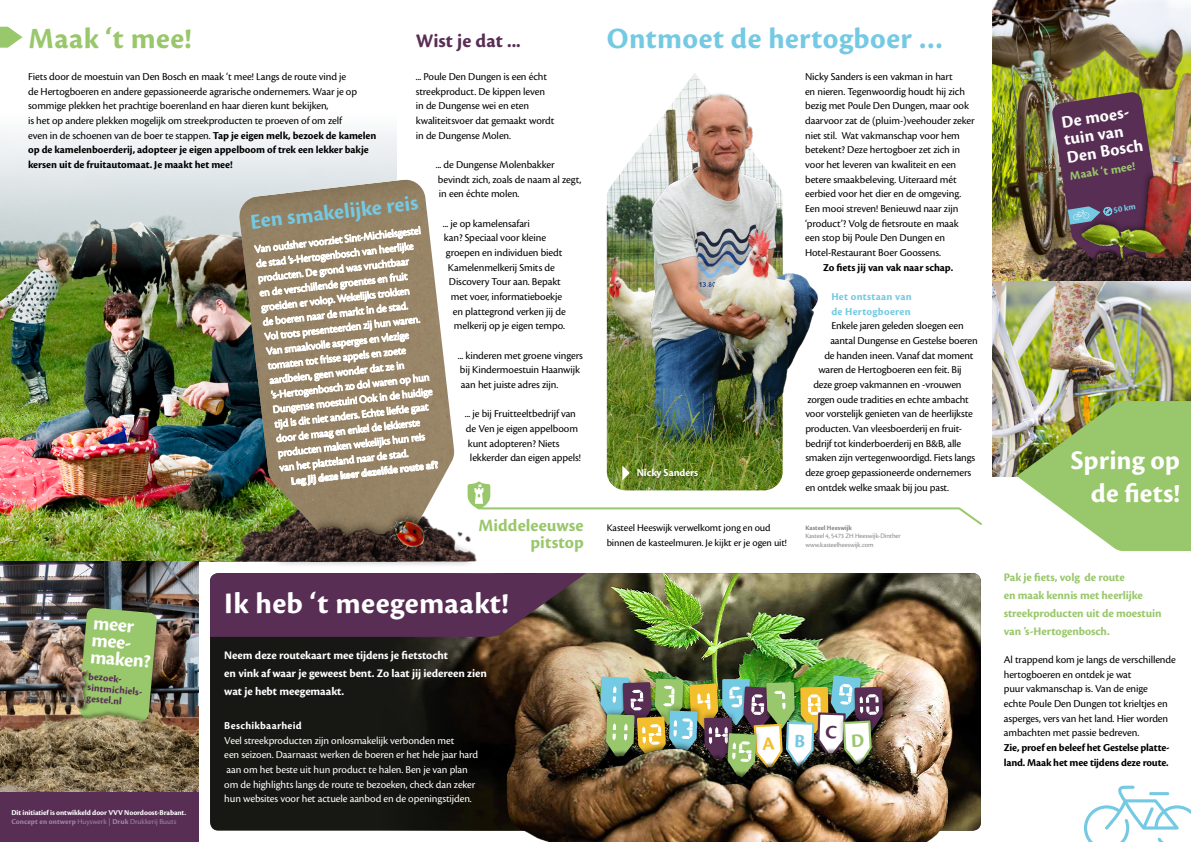
<style>
.page{position:relative;width:1191px;height:842px;background:#fff}
.page>*{position:absolute;margin:0;border:0;box-sizing:border-box;transform-origin:0 0}
.t1{font:700 31px "Cronos Pro";letter-spacing:.01em;color:#fff}
.t2{font:700 30.5px "Cronos Pro";letter-spacing:.015em;color:#74c9e3}
.t3{font:700 30.5px "Cronos Pro";letter-spacing:.02em;color:#99c76b}
.t4{font:700 28px/33px "Cronos Pro";letter-spacing:.005em;color:#fff;text-align:right}
.t5{font:700 22.2px "Cronos Pro";color:#74c9e3}
.t6{font:700 20.1px/17px "Cronos Pro";color:#fff}
.t7{font:700 20px "Cronos Pro";color:#582e54}
.t8{font:700 18px/17px "Cronos Pro";letter-spacing:.005em;color:#99c76b;text-align:right}
.t9{font:700 17.8px/17.5px "Cronos Pro";color:#fff}
.t10{font:700 12.6px "Cronos Pro";color:#99c76b}
.t11{font:700 12px/18px "Cronos Pro";letter-spacing:-.005em;color:#fff}
.t12{font:700 12px/18px "Cronos Pro";letter-spacing:-.01em;color:#99c76b}
.t13{font:11px/14.7px "Cronos Pro";letter-spacing:-.01em;color:#000}
.t14{font:11px/14.7px "Cronos Pro";letter-spacing:-.01em;color:#fff}
.t15{font:700 11px/14.7px "Cronos Pro";letter-spacing:-.015em;color:#000}
.t16{font:700 11px "Cronos Pro";letter-spacing:.02em;color:#fff}
.t17{font:700 11px/14.7px "Cronos Pro";letter-spacing:.025em;color:#74c9e3}
.t18{font:700 11px "Cronos Pro";letter-spacing:-.005em;color:#fff}
.t19{font:10.5px/14.7px "Cronos Pro";letter-spacing:-.01em;color:#000}
.t20{font:700 10.5px/11px "Cronos Pro";color:#582e54}
.t21{font:700 9px "Cronos Pro";color:#74c9e3}
.t22{font:700 7.8px/9px "Cronos Pro";letter-spacing:-.01em;color:#fff}
.t23{font:7px/8.3px "Cronos Pro";letter-spacing:-.01em;color:#878787}
.t24{font:700 7px "Cronos Pro";letter-spacing:-.005em;color:#878787}
.s1{font-weight:700}
.s2{color:#9f88a1}
.s3{font-weight:400;color:#9f88a1}
</style>
<div class="page">
<img style="left:883px;top:573px;width:98px;height:172px">
<div style="left:851px;top:687px;width:34px;height:52px;background:#000;opacity:.5"></div>
<img style="left:883px;top:703px;width:21px;height:42px">
<img style="left:883px;top:745px;width:98px;height:97px">
<img style="left:0;top:130px;width:397px;height:431px">
<img style="left:992px;top:7px;width:199px;height:469px">
<svg style="left:1016px;top:401px;width:175px;height:150px"></svg>
<svg style="left:0;top:27px;width:22px;height:21px"></svg>
<img style="left:607px;top:450px;width:175px;height:15px">
<img style="left:606px;top:73px;width:212px;height:377px">
<svg style="left:1084px;top:785px;width:107px;height:57px"></svg>
<img style="left:216px;top:477px;width:40px;height:84px">
<img style="left:238px;top:180px;width:216px;height:374px">
<svg style="left:254px;top:226px;width:184px;height:260px"></svg>
<div style="left:270px;top:512px;width:207px;height:56px;background:#000;opacity:.5"></div>
<img style="left:256px;top:512px;width:221px;height:49px">
<div style="left:385px;top:504px;width:48px;height:47px;background:#000;opacity:.5"></div>
<img style="left:386px;top:512px;width:49px;height:38px">
<img style="left:992px;top:0;width:192px;height:281px">
<img style="left:1001px;top:91px;width:132px;height:183px">
<img style="left:1133px;top:57px;width:58px;height:183px">
<img style="left:1051px;top:240px;width:140px;height:41px">
<div style="left:1136px;top:169px;width:48px;height:93px;background:#000;opacity:.35"></div>
<img style="left:1142px;top:174px;width:40px;height:84px">
<div style="left:1076px;top:216px;width:96px;height:45px;background:#000;opacity:.35"></div>
<img style="left:1080px;top:223px;width:87px;height:41px">
<img style="left:0;top:561px;width:198px;height:232px">
<img style="left:79px;top:608px;width:85px;height:99px">
<div style="left:0;top:793px;width:198px;height:49px;background:#582e54"></div>
<svg style="left:467px;top:465px;width:515px;height:62px"></svg>
<div style="left:64px;top:670px;width:27px;height:42px;background:#000;opacity:.35"></div>
<img style="left:61px;top:670px;width:27px;height:37px">
<div style="left:44px;top:707px;width:134px;height:64px;background:#000;opacity:.35"></div>
<img style="left:38px;top:710px;width:149px;height:75px">
<img style="left:210px;top:573px;width:673px;height:269px">
<h2 class="t3" style="left:28px;top:21px;width:165px">Maak ‘t mee!</h2>
<h2 class="t2" style="left:607px;top:21px;width:338px">Ontmoet de hertogboer …</h2>
<h3 class="t7" style="left:416px;top:29px;width:106px">Wist je dat ...</h3>
<p class="t13" style="left:416px;top:69px;width:140px">... Poule Den Dungen is een écht streekproduct. De kippen leven in de Dungense wei en eten kwaliteitsvoer dat gemaakt wordt in de Dungense Molen.</p>
<p class="t13" style="left:436px;top:157px;width:147px">... de Dungense Molenbakker bevindt zich, zoals de naam al zegt, in een échte molen.</p>
<p class="t13" style="left:443px;top:216px;width:88px">... je op kamelensafari</p>
<p class="t13" style="left:444px;top:231px;width:104px">kan? Speciaal voor kleine</p>
<p class="t13" style="left:446px;top:245px;width:118px">groepen en individuen biedt</p>
<p class="t13" style="left:448px;top:260px;width:108px">Kamelenmelkerij Smits de</p>
<p class="t13" style="left:449px;top:275px;width:113px">Discovery Tour aan. Bepakt</p>
<p class="t13" style="left:451px;top:289px;width:113px">met voer, informatieboekje</p>
<p class="t13" style="left:453px;top:304px;width:114px">en plattegrond verken jij de</p>
<p class="t13" style="left:454px;top:319px;width:113px">melkerij op je eigen tempo.</p>
<p class="t13" style="left:458px;top:348px;width:126px">... kinderen met groene vingers bij Kindermoestuin Haanwijk aan het juiste adres zijn.</p>
<p class="t13" style="left:465px;top:407px;width:113px">... je bij Fruitteeltbedrijf van</p>
<p class="t13" style="left:466px;top:421px;width:114px">de Ven je eigen appelboom</p>
<p class="t13" style="left:468px;top:436px;width:93px">kunt adopteren? Niets</p>
<p class="t13" style="left:470px;top:451px;width:112px">lekkerder dan eigen appels!</p>
<p class="t13" style="left:28px;top:69px;width:350px">Fiets door de moestuin van Den Bosch en maak ‘t mee! Langs de route vind je<br>de Hertogboeren en andere gepassioneerde agrarische ondernemers. Waar je op sommige plekken het prachtige boerenland en haar dieren kunt bekijken,<br>is het op andere plekken mogelijk om streekproducten te proeven of om zelf<br>even in de schoenen van de boer te stappen. <span class="s1">Tap je eigen melk, bezoek de kamelen op de kamelenboerderij, adopteer je eigen appelboom of trek een lekker bakje kersen uit de fruitautomaat. Je maakt het mee!</span></p>
<p class="t13" style="left:805px;top:69px;width:171px">Nicky Sanders is een vakman in hart<br>en nieren. Tegenwoordig houdt hij zich bezig met Poule Den Dungen, maar ook daarvoor zat de (pluim-)veehouder zeker niet stil. Wat vakmanschap voor hem betekent? Deze hertogboer zet zich in voor het leveren van kwaliteit en een betere smaakbeleving. Uiteraard mét eerbied voor het dier en de omgeving.<br>Een mooi streven! Benieuwd naar zijn ‘product’? Volg de fietsroute en maak een stop bij Poule Den Dungen en Hotel-Restaurant Boer Goossens.</p>
<p class="t15" style="left:823px;top:260px;width:132px">Zo fiets jij van vak naar schap.</p>
<h3 class="t5" style="left:249px;top:208px;width:170px;rotate:-6deg">Een smakelijke reis</h3>
<p class="t17" style="left:831px;top:289px;width:82px">Het ontstaan van de Hertogboeren</p>
<p class="t13" style="left:831px;top:319px;width:134px">Enkele jaren geleden sloegen een</p>
<p class="t13" style="left:830px;top:333px;width:149px">aantal Dungense en Gestelse boeren</p>
<p class="t13" style="left:824px;top:348px;width:151px">de handen ineen. Vanaf dat moment</p>
<p class="t13" style="left:818px;top:363px;width:145px">waren de Hertogboeren een feit. Bij</p>
<p class="t13" style="left:813px;top:377px;width:150px">deze groep vakmannen en -vrouwen</p>
<p class="t13" style="left:807px;top:392px;width:163px">zorgen oude tradities en echte ambacht</p>
<p class="t13" style="left:805px;top:407px;width:169px">voor vorstelijk genieten van de heerlijkste</p>
<p class="t13" style="left:805px;top:421px;width:158px">producten. Van vleesboerderij en fruit-</p>
<p class="t13" style="left:805px;top:436px;width:157px">bedrijf tot kinderboerderij en B&amp;B, alle</p>
<p class="t13" style="left:805px;top:451px;width:171px">smaken zijn vertegenwoordigd. Fiets langs</p>
<p class="t13" style="left:805px;top:465px;width:167px">deze groep gepassioneerde ondernemers</p>
<p class="t13" style="left:805px;top:480px;width:145px">en ontdek welke smaak bij jou past.</p>
<p class="t16" style="left:290px;top:474px;width:150px;rotate:-6deg">Leg jij deze keer dezelfde route af?</p>
<p class="t18" style="left:637px;top:466px;width:63px">Nicky Sanders</p>
<h3 class="t6" style="left:94px;top:614px;width:62px;rotate:5deg">meer mee&shy;maken?</h3>
<p class="t20" style="left:89px;top:671px;width:59px;rotate:5deg">bezoek-- sintmichiels&shy;gestel.nl</p>
<p class="t22" style="left:11px;top:808px;width:176px">Dit initiatief is ontwikkeld door VVV Noordoost-Brabant.<br><span class="s2">Concept en ontwerp</span> <span class="s3">Huyswerk |</span> <span class="s2">Druk</span> <span class="s3">Drukkerij Buuts</span></p>
<h3 class="t8" style="left:478px;top:517px;width:107px">Middeleeuwse pitstop</h3>
<h1 class="t1" style="left:224px;top:585px;width:286px">Ik heb ‘t meegemaakt!</h1>
<p class="t11" style="left:224px;top:647px;width:264px">Neem deze routekaart mee tijdens je fietstocht<br>en vink af waar je geweest bent. Zo laat jij iedereen zien wat je hebt meegemaakt.</p>
<p class="t16" style="left:224px;top:719px;width:79px">Beschikbaarheid</p>
<p class="t14" style="left:224px;top:733px;width:255px">Veel streekproducten zijn onlosmakelijk verbonden met<br>een seizoen. Daarnaast werken de boeren er het hele jaar hard aan om het beste uit hun product te halen. Ben je van plan om de highlights langs de route te bezoeken, check dan zeker hun websites voor het actuele aanbod en de openingstijden.</p>
<p class="t19" style="left:606px;top:520px;width:182px">Kasteel Heeswijk verwelkomt jong en oud binnen de kasteelmuren. Je kijkt er je ogen uit!</p>
<p class="t24" style="left:805px;top:524px;width:48px">Kasteel Heeswijk</p>
<p class="t23" style="left:805px;top:532px;width:97px">Kasteel 4, 5473 ZH Heeswijk-Dinther www.kasteelheeswijk.com</p>
<h3 class="t9" style="left:1060px;top:114px;width:78px;rotate:-9deg">De moes&shy;tuin van<br>Den Bosch</h3>
<p class="t10" style="left:1068px;top:169px;width:68px;rotate:-9deg">Maak ‘t mee!</p>
<p class="t21" style="left:1112px;top:205px;width:24px;rotate:-9deg">50 km</p>
<h3 class="t4" style="left:1070px;top:444px;width:111px">Spring op de fiets!</h3>
<p class="t12" style="left:1003px;top:568px;width:159px">Pak je fiets, volg de route<br>en maak kennis met heerlijke streekproducten uit de moestuin van ’s-Hertogenbosch.</p>
<p class="t13" style="left:1003px;top:652px;width:174px">Al trappend kom je langs de verschillende hertogboeren en ontdek je wat<br>puur vakmanschap is. Van de enige<br>echte Poule Den Dungen tot krieltjes en asperges, vers van het land. Hier worden ambachten met passie bedreven.</p>
<p class="t15" style="left:1003px;top:740px;width:167px">Zie, proef en beleef het Gestelse platte&shy;land. Maak het mee tijdens deze route.</p>
</div>
